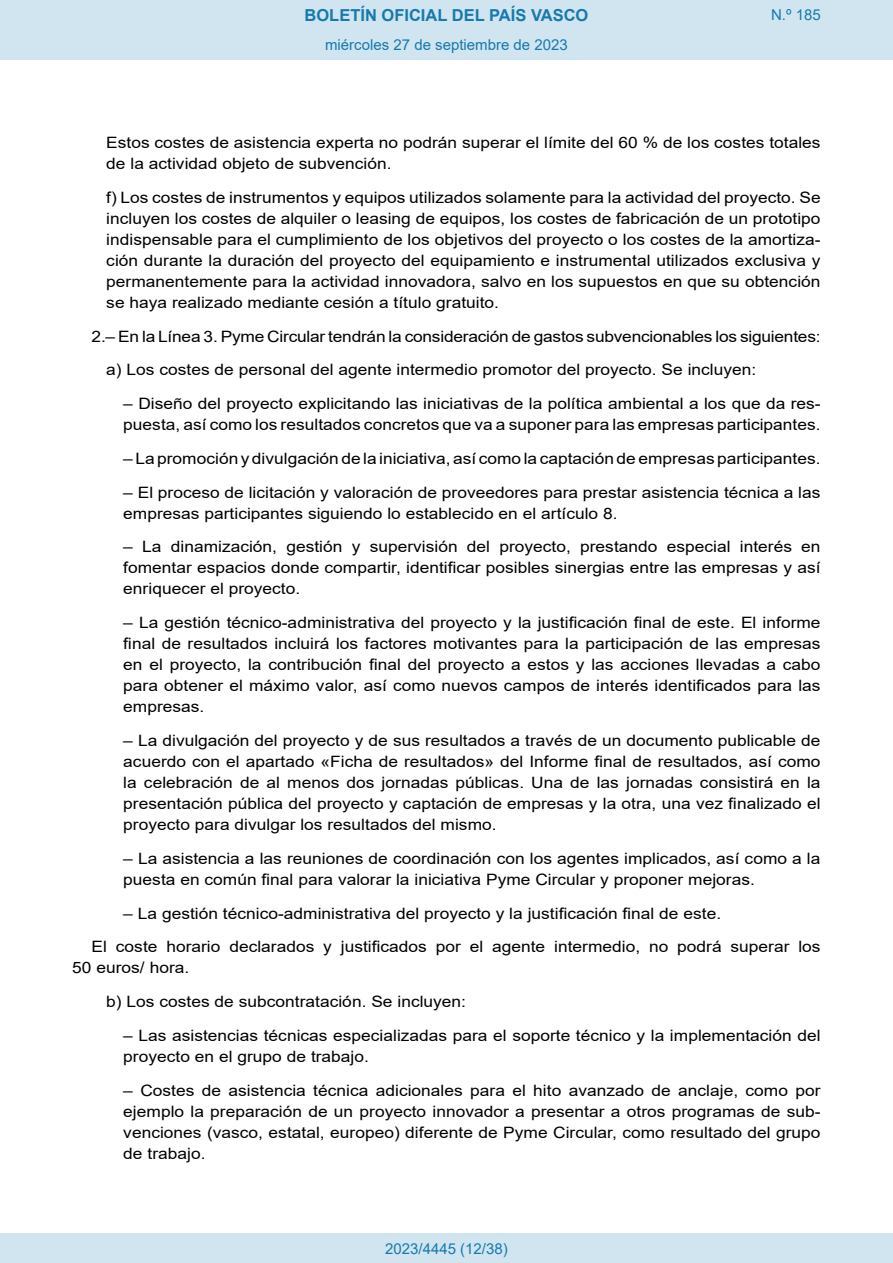
<style>
.page{position:relative;width:893px;height:1263px;background:#fff}
.page>*{position:absolute;margin:0;border:0;box-sizing:border-box;transform-origin:0 0}
.t1{font:700 16.5px "Arial";color:#1879ad}
.BOPVDetalle2{font:15.6px/21px "Arial";color:#000;scale:1.11 1}
.BOPVDetalle1{font:15.6px/21px "Arial";color:#000;scale:1.11 1}
.BOPVDetalle{font:15.6px/21px "Arial";color:#000;scale:1.11 1}
.Paginacion_Centro{font:15px "Arial";color:#1879ad}
</style>
<div class="page">
<div style="left:0;top:0;width:893px;height:60px;background:#d0e5f0"></div>
<div style="left:0;top:1233px;width:893px;height:30px;background:#d0e5f0"></div>
<p class="t1" style="left:305px;top:3px;width:285px">BOLETÍN OFICIAL DEL PAÍS VASCO</p>
<p class="Paginacion_Centro" style="left:325px;top:35px;width:244px">miércoles 27 de septiembre de 2023</p>
<p class="Paginacion_Centro" style="left:771px;top:5px;width:51px">N.º 185</p>
<p class="BOPVDetalle1" style="left:106px;top:132px;width:645px">Estos costes de asistencia experta no podrán superar el límite del 60 % de los costes totales de la actividad objeto de subvención.</p>
<p class="BOPVDetalle1" style="left:106px;top:187px;width:645px;text-align:justify">f) Los costes de instrumentos y equipos utilizados solamente para la actividad del proyecto. Se incluyen los costes de alquiler o leasing de equipos, los costes de fabricación de un prototipo indispensable para el cumplimiento de los objetivos del proyecto o los costes de la amortiza&shy;ción durante la duración del proyecto del equipamiento e instrumental utilizados exclusiva y permanentemente para la actividad innovadora, salvo en los supuestos en que su obtención se haya realizado mediante cesión a título gratuito.</p>
<p class="BOPVDetalle" style="left:92px;top:326px;width:658px">2.– En la Línea 3. Pyme Circular tendrán la consideración de gastos subvencionables los siguientes:</p>
<p class="BOPVDetalle1" style="left:106px;top:359px;width:587px">a) Los costes de personal del agente intermedio promotor del proyecto. Se incluyen:</p>
<p class="BOPVDetalle2" style="left:123px;top:393px;width:630px">– Diseño del proyecto explicitando las iniciativas de la política ambiental a los que da res&shy;puesta, así como los resultados concretos que va a suponer para las empresas participantes.</p>
<p class="BOPVDetalle2" style="left:123px;top:448px;width:630px">– La promoción y divulgación de la iniciativa, así como la captación de empresas participantes.</p>
<p class="BOPVDetalle2" style="left:123px;top:482px;width:630px">– El proceso de licitación y valoración de proveedores para prestar asistencia técnica a las empresas participantes siguiendo lo establecido en el artículo 8.</p>
<p class="BOPVDetalle2" style="left:123px;top:536px;width:630px;text-align:justify">– La dinamización, gestión y supervisión del proyecto, prestando especial interés en fomentar espacios donde compartir, identificar posibles sinergias entre las empresas y así enriquecer el proyecto.</p>
<p class="BOPVDetalle2" style="left:123px;top:612px;width:630px;text-align:justify">– La gestión técnico-administrativa del proyecto y la justificación final de este. El informe final de resultados incluirá los factores motivantes para la participación de las empresas en el proyecto, la contribución final del proyecto a estos y las acciones llevadas a cabo para obtener el máximo valor, así como nuevos campos de interés identificados para las empresas.</p>
<p class="BOPVDetalle2" style="left:123px;top:730px;width:630px;text-align:justify">– La divulgación del proyecto y de sus resultados a través de un documento publicable de acuerdo con el apartado «Ficha de resultados» del Informe final de resultados, así como la celebración de al menos dos jornadas públicas. Una de las jornadas consistirá en la presentación pública del proyecto y captación de empresas y la otra, una vez finalizado el proyecto para divulgar los resultados del mismo.</p>
<p class="BOPVDetalle2" style="left:123px;top:848px;width:630px">– La asistencia a las reuniones de coordinación con los agentes implicados, así como a la puesta en común final para valorar la iniciativa Pyme Circular y proponer mejoras.</p>
<p class="BOPVDetalle2" style="left:123px;top:902px;width:540px">– La gestión técnico-administrativa del proyecto y la justificación final de este.</p>
<p class="BOPVDetalle" style="left:72px;top:936px;width:676px;text-indent:19px">El coste horario declarados y justificados por el agente intermedio, no podrá superar los<br>50 euros/ hora.</p>
<p class="BOPVDetalle1" style="left:106px;top:991px;width:326px">b) Los costes de subcontratación. Se incluyen:</p>
<p class="BOPVDetalle2" style="left:123px;top:1025px;width:630px">– Las asistencias técnicas especializadas para el soporte técnico y la implementación del proyecto en el grupo de trabajo.</p>
<p class="BOPVDetalle2" style="left:123px;top:1079px;width:630px;text-align:justify">– Costes de asistencia técnica adicionales para el hito avanzado de anclaje, como por ejemplo la preparación de un proyecto innovador a presentar a otros programas de sub&shy;venciones (vasco, estatal, europeo) diferente de Pyme Circular, como resultado del grupo de trabajo.</p>
<p class="Paginacion_Centro" style="left:385px;top:1238px;width:124px">2023/4445 (12/38)</p>
</div>
